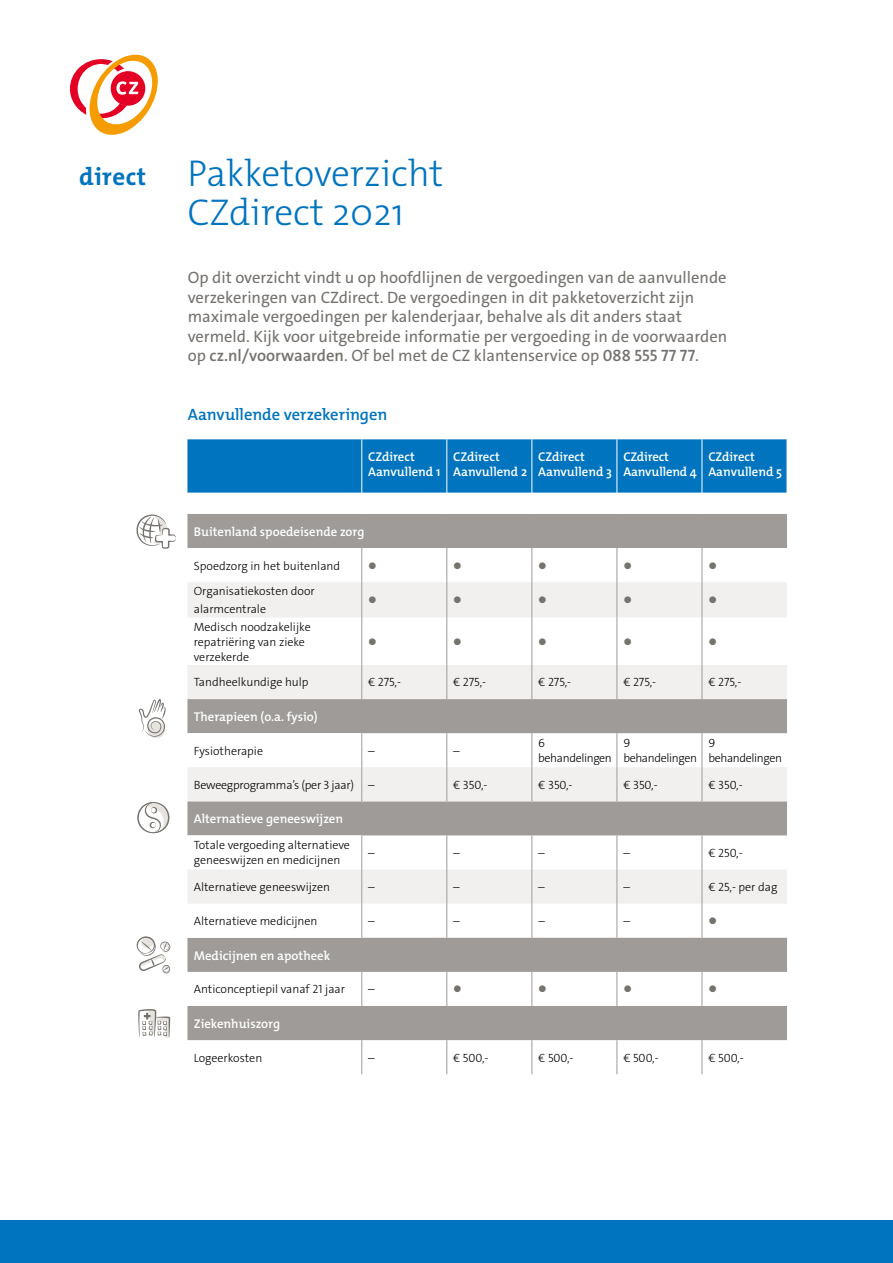
<style>
.page{position:relative;width:893px;height:1263px;background:#fff}
.page>*{position:absolute;margin:0;border:0;box-sizing:border-box;transform-origin:0 0}
.t1{font:300 37.5px/39px "The Mix Os F";color:#0074be}
.t2{font:700 24.9px "The Mix Os F";letter-spacing:.02em;color:#0074be}
.t3{font:16.5px/19.5px "The Sans C4 s";color:#75726e}
.t4{font:600 16.5px "The Mix Os F";letter-spacing:-.005em;color:#0074be}
.t5{font:600 12.75px/15px "The Mix Os F";color:#fff}
.t6{font:300 12px/15px "The Sans C4 s";color:#000}
.t7{font:300 12px/15px "The Sans C4 s";letter-spacing:-.03em;color:#000}
.t8{font:300 12px "The Sans C4 s";letter-spacing:-.02em;color:#000}
.t9{font:11.55px "Wingdings";color:#76736e}
.s1{font-weight:600}
</style>
<div class="page">
<div style="left:0;top:1220px;width:893px;height:43px;background:#0074be"></div>
<svg style="left:70px;top:54px;width:88px;height:81px"></svg>
<svg style="left:187px;top:514px;width:600px;height:526px;fill:#9e9b98"></svg>
<svg style="left:187px;top:548px;width:600px;height:390px"></svg>
<svg style="left:187px;top:582px;width:175px;height:322px"></svg>
<svg style="left:362px;top:582px;width:425px;height:322px"></svg>
<hr style="left:361px;top:972px;width:1px;height:34px;background:#9e9b98">
<hr style="left:361px;top:1040px;width:1px;height:34px;background:#9e9b98">
<hr style="left:361px;top:733px;width:1px;height:34px;background:#9e9b98">
<hr style="left:446px;top:733px;width:1px;height:34px;background:#9e9b98">
<hr style="left:531px;top:733px;width:1px;height:34px;background:#9e9b98">
<hr style="left:617px;top:733px;width:1px;height:34px;background:#9e9b98">
<hr style="left:702px;top:733px;width:1px;height:34px;background:#9e9b98">
<hr style="left:361px;top:835px;width:1px;height:34px;background:#9e9b98">
<hr style="left:446px;top:835px;width:1px;height:34px;background:#9e9b98">
<hr style="left:531px;top:835px;width:1px;height:34px;background:#9e9b98">
<hr style="left:617px;top:835px;width:1px;height:34px;background:#9e9b98">
<hr style="left:702px;top:835px;width:1px;height:34px;background:#9e9b98">
<hr style="left:361px;top:869px;width:1px;height:35px;background:#9e9b98">
<hr style="left:446px;top:869px;width:1px;height:35px;background:#9e9b98">
<hr style="left:531px;top:869px;width:1px;height:35px;background:#9e9b98">
<hr style="left:617px;top:869px;width:1px;height:35px;background:#9e9b98">
<hr style="left:702px;top:869px;width:1px;height:35px;background:#9e9b98">
<hr style="left:361px;top:904px;width:1px;height:34px;background:#9e9b98">
<hr style="left:446px;top:904px;width:1px;height:34px;background:#9e9b98">
<hr style="left:531px;top:904px;width:1px;height:34px;background:#9e9b98">
<hr style="left:617px;top:904px;width:1px;height:34px;background:#9e9b98">
<hr style="left:702px;top:904px;width:1px;height:34px;background:#9e9b98">
<div style="left:187px;top:439px;width:600px;height:54px;background:#0074be"></div>
<hr style="left:361px;top:767px;width:1px;height:34px;background:#9e9b98">
<hr style="left:446px;top:767px;width:1px;height:34px;background:#9e9b98">
<hr style="left:531px;top:767px;width:1px;height:34px;background:#9e9b98">
<hr style="left:617px;top:767px;width:1px;height:34px;background:#9e9b98">
<hr style="left:702px;top:767px;width:1px;height:34px;background:#9e9b98">
<hr style="left:361px;top:548px;width:1px;height:34px;background:#9e9b98">
<hr style="left:446px;top:548px;width:1px;height:34px;background:#9e9b98">
<hr style="left:531px;top:548px;width:1px;height:34px;background:#9e9b98">
<hr style="left:617px;top:548px;width:1px;height:34px;background:#9e9b98">
<hr style="left:702px;top:548px;width:1px;height:34px;background:#9e9b98">
<hr style="left:361px;top:582px;width:1px;height:35px;background:#9e9b98">
<hr style="left:446px;top:582px;width:1px;height:35px;background:#9e9b98">
<hr style="left:531px;top:582px;width:1px;height:35px;background:#9e9b98">
<hr style="left:617px;top:582px;width:1px;height:35px;background:#9e9b98">
<hr style="left:702px;top:582px;width:1px;height:35px;background:#9e9b98">
<hr style="left:361px;top:618px;width:1px;height:47px;background:#9e9b98">
<hr style="left:446px;top:618px;width:1px;height:47px;background:#9e9b98">
<hr style="left:531px;top:618px;width:1px;height:47px;background:#9e9b98">
<hr style="left:617px;top:618px;width:1px;height:47px;background:#9e9b98">
<hr style="left:702px;top:618px;width:1px;height:47px;background:#9e9b98">
<hr style="left:446px;top:972px;width:1px;height:34px;background:#9e9b98">
<hr style="left:531px;top:972px;width:1px;height:34px;background:#9e9b98">
<hr style="left:617px;top:972px;width:1px;height:34px;background:#9e9b98">
<hr style="left:702px;top:972px;width:1px;height:34px;background:#9e9b98">
<hr style="left:446px;top:1040px;width:1px;height:34px;background:#9e9b98">
<hr style="left:531px;top:1040px;width:1px;height:34px;background:#9e9b98">
<hr style="left:617px;top:1040px;width:1px;height:34px;background:#9e9b98">
<hr style="left:702px;top:1040px;width:1px;height:34px;background:#9e9b98">
<hr style="left:361px;top:665px;width:1px;height:34px;background:#9e9b98">
<hr style="left:446px;top:665px;width:1px;height:34px;background:#9e9b98">
<hr style="left:531px;top:665px;width:1px;height:34px;background:#9e9b98">
<hr style="left:617px;top:665px;width:1px;height:34px;background:#9e9b98">
<hr style="left:702px;top:665px;width:1px;height:34px;background:#9e9b98">
<svg style="left:136px;top:514px;width:40px;height:35px"></svg>
<svg style="left:139px;top:699px;width:27px;height:39px"></svg>
<svg style="left:137px;top:802px;width:32px;height:31px"></svg>
<svg style="left:137px;top:936px;width:33px;height:37px"></svg>
<svg style="left:138px;top:1009px;width:32px;height:29px"></svg>
<h2 class="t2" style="left:79px;top:160px;width:68px">direct</h2>
<h1 class="t1" style="left:188px;top:154px;width:257px">Pakketoverzicht<br>CZdirect 2021</h1>
<p class="t3" style="left:188px;top:268px;width:541px">Op dit overzicht vindt u op hoofdlijnen de vergoedingen van de aanvullende verzekeringen van CZdirect. De vergoedingen in dit pakketoverzicht zijn maximale vergoedingen per kalenderjaar, behalve als dit anders staat vermeld. Kijk voor uitgebreide informatie per vergoeding in de voorwaarden op <span class="s1">cz.nl/voorwaarden</span>. Of bel met de CZ klantenservice op <span class="s1">088 555 77 77</span>.</p>
<h3 class="t4" style="left:188px;top:404px;width:201px">Aanvullende verzekeringen</h3>
<p class="t5" style="left:368px;top:449px;width:74px">CZdirect<br>Aanvullend 1</p>
<p class="t5" style="left:453px;top:449px;width:76px">CZdirect<br>Aanvullend 2</p>
<p class="t5" style="left:538px;top:449px;width:75px">CZdirect<br>Aanvullend 3</p>
<p class="t5" style="left:623px;top:449px;width:75px">CZdirect<br>Aanvullend 4</p>
<p class="t5" style="left:708px;top:449px;width:75px">CZdirect<br>Aanvullend 5</p>
<p class="t5" style="left:194px;top:524px;width:172px">Buitenland spoedeisende zorg</p>
<p class="t6" style="left:194px;top:558px;width:148px">Spoedzorg in het buitenland</p>
<p class="t9" style="left:368px;top:559px;width:10px">●</p>
<p class="t9" style="left:453px;top:559px;width:10px">●</p>
<p class="t9" style="left:538px;top:559px;width:10px">●</p>
<p class="t9" style="left:623px;top:559px;width:10px">●</p>
<p class="t9" style="left:708px;top:559px;width:10px">●</p>
<p class="t6" style="left:194px;top:582px;width:123px;line-height:18px">Organisatiekosten door alarmcentrale</p>
<p class="t9" style="left:368px;top:594px;width:10px">●</p>
<p class="t9" style="left:453px;top:594px;width:10px">●</p>
<p class="t9" style="left:538px;top:594px;width:10px">●</p>
<p class="t9" style="left:623px;top:594px;width:10px">●</p>
<p class="t9" style="left:708px;top:594px;width:10px">●</p>
<p class="t6" style="left:194px;top:619px;width:118px">Medisch noodzakelijke repatriëring van zieke verzekerde</p>
<p class="t9" style="left:368px;top:635px;width:10px">●</p>
<p class="t9" style="left:453px;top:635px;width:10px">●</p>
<p class="t9" style="left:538px;top:635px;width:10px">●</p>
<p class="t9" style="left:623px;top:635px;width:10px">●</p>
<p class="t9" style="left:708px;top:635px;width:10px">●</p>
<p class="t6" style="left:194px;top:675px;width:116px">Tandheelkundige hulp</p>
<p class="t6" style="left:368px;top:675px;width:34px">€ 275,-</p>
<p class="t6" style="left:453px;top:675px;width:34px">€ 275,-</p>
<p class="t6" style="left:538px;top:675px;width:34px">€ 275,-</p>
<p class="t6" style="left:623px;top:675px;width:34px">€ 275,-</p>
<p class="t6" style="left:708px;top:675px;width:34px">€ 275,-</p>
<p class="t5" style="left:194px;top:709px;width:125px">Therapieen (o.a. fysio)</p>
<p class="t6" style="left:194px;top:743px;width:71px">Fysiotherapie</p>
<p class="t6" style="left:368px;top:743px;width:8px">–</p>
<p class="t6" style="left:453px;top:743px;width:8px">–</p>
<p class="t7" style="left:538px;top:736px;width:75px">6 behandelingen</p>
<p class="t7" style="left:623px;top:736px;width:75px">9 behandelingen</p>
<p class="t7" style="left:708px;top:736px;width:75px">9 behandelingen</p>
<p class="t8" style="left:194px;top:777px;width:182px">Beweegprogramma’s (per 3 jaar) –</p>
<p class="t6" style="left:453px;top:777px;width:36px">€ 350,-</p>
<p class="t6" style="left:538px;top:777px;width:36px">€ 350,-</p>
<p class="t6" style="left:623px;top:777px;width:36px">€ 350,-</p>
<p class="t6" style="left:708px;top:777px;width:36px">€ 350,-</p>
<p class="t5" style="left:194px;top:811px;width:151px">Alternatieve geneeswijzen</p>
<p class="t6" style="left:194px;top:838px;width:158px">Totale vergoeding alternatieve geneeswijzen en medicijnen</p>
<p class="t6" style="left:368px;top:845px;width:8px">–</p>
<p class="t6" style="left:453px;top:845px;width:8px">–</p>
<p class="t6" style="left:538px;top:845px;width:8px">–</p>
<p class="t6" style="left:623px;top:845px;width:8px">–</p>
<p class="t6" style="left:708px;top:845px;width:36px">€ 250,-</p>
<p class="t6" style="left:194px;top:879px;width:138px">Alternatieve geneeswijzen</p>
<p class="t6" style="left:368px;top:879px;width:8px">–</p>
<p class="t6" style="left:453px;top:879px;width:8px">–</p>
<p class="t6" style="left:538px;top:879px;width:8px">–</p>
<p class="t6" style="left:623px;top:879px;width:8px">–</p>
<p class="t6" style="left:708px;top:879px;width:71px">€ 25,- per dag</p>
<p class="t6" style="left:194px;top:914px;width:125px">Alternatieve medicijnen</p>
<p class="t6" style="left:368px;top:914px;width:8px">–</p>
<p class="t6" style="left:453px;top:914px;width:8px">–</p>
<p class="t6" style="left:538px;top:914px;width:8px">–</p>
<p class="t6" style="left:623px;top:914px;width:8px">–</p>
<p class="t9" style="left:708px;top:915px;width:10px">●</p>
<p class="t5" style="left:194px;top:948px;width:138px">Medicijnen en apotheek</p>
<p class="t6" style="left:194px;top:982px;width:153px">Anticonceptiepil vanaf 21 jaar</p>
<p class="t6" style="left:368px;top:982px;width:8px">–</p>
<p class="t9" style="left:453px;top:983px;width:10px">●</p>
<p class="t9" style="left:538px;top:983px;width:10px">●</p>
<p class="t9" style="left:623px;top:983px;width:10px">●</p>
<p class="t9" style="left:708px;top:983px;width:10px">●</p>
<p class="t5" style="left:194px;top:1016px;width:88px">Ziekenhuiszorg</p>
<p class="t6" style="left:194px;top:1050px;width:70px">Logeerkosten</p>
<p class="t6" style="left:368px;top:1050px;width:8px">–</p>
<p class="t6" style="left:453px;top:1050px;width:37px">€ 500,-</p>
<p class="t6" style="left:538px;top:1050px;width:37px">€ 500,-</p>
<p class="t6" style="left:623px;top:1050px;width:37px">€ 500,-</p>
<p class="t6" style="left:708px;top:1050px;width:37px">€ 500,-</p>
</div>
